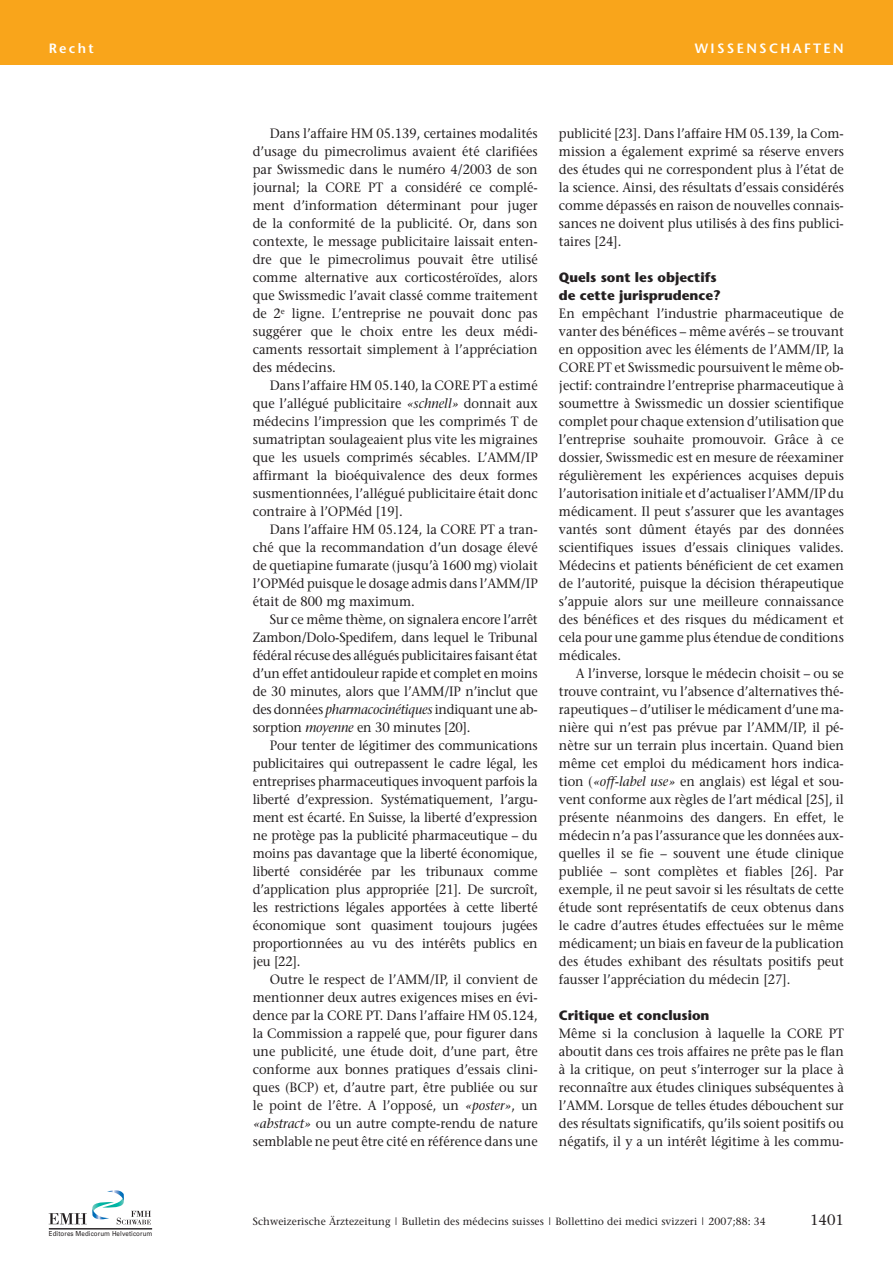
<style>
.page{position:relative;width:893px;height:1263px;background:#fff}
.page>*{position:absolute;margin:0;border:0;box-sizing:border-box;transform-origin:0 0}
.t1{font:15px "Stone Serif";color:#231f20}
.t2{font:13.5px/18px "Stone Serif";color:#231f20;text-align:justify;scale:.95 1}
.t3{font:700 13.5px/18px "Stone Sans";color:#231f20}
.t4{font:600 13.5px "Stone Sans";letter-spacing:.17em;color:#fff}
.t5{font:10.5px "Stone Serif";letter-spacing:.01em;color:#231f20}
.t6{font:6.9px "Univers";letter-spacing:.015em;color:#231f20;scale:.9 1}
.s1{font-style:italic}
</style>
<div class="page">
<svg style="left:49px;top:1190px;width:102px;height:34px"></svg>
<hr style="left:49px;top:1228px;width:103px;height:1px;background:#231f20">
<div style="left:0;top:0;width:893px;height:64px;background:#f9a51b"></div>
<p class="t4" style="left:49px;top:42px;width:46px">Recht</p>
<p class="t4" style="left:695px;top:42px;width:150px">WISSENSCHAFTEN</p>
<p class="t2" style="left:253px;top:126px;width:301px;text-indent:17px">Dans l’affaire HM 05.139, certaines modalités d’usage du pimecrolimus avaient été clarifiées par Swissmedic dans le numéro 4/2003 de son journal; la CORE PT a considéré ce complé&shy;ment d’information déterminant pour juger de la conformité de la publicité. Or, dans son contexte, le message publicitaire laissait enten&shy;dre que le pimecrolimus pouvait être utilisé comme alternative aux corticostéroïdes, alors que Swissmedic l’avait classé comme traitement de 2<sup>e</sup> ligne. L’entreprise ne pouvait donc pas suggérer que le choix entre les deux médi&shy;caments ressortait simplement à l’appréciation des médecins.</p>
<p class="t2" style="left:253px;top:378px;width:301px;text-indent:17px">Dans l’affaire HM 05.140, la CORE PT a estimé que l’allégué publicitaire <span class="s1">«schnell»</span> donnait aux médecins l’impression que les comprimés T de sumatriptan soulageaient plus vite les migraines que les usuels comprimés sécables. L’AMM/IP affirmant la bioéquivalence des deux formes susmentionnées, l’allégué publicitaire était donc contraire à l’OPMéd [19].</p>
<p class="t2" style="left:253px;top:522px;width:301px;text-indent:17px">Dans l’affaire HM 05.124, la CORE PT a tran&shy;ché que la recommandation d’un dosage élevé de quetiapine fumarate (jusqu’à 1600 mg) violait l’OPMéd puisque le dosage admis dans l’AMM/IP était de 800 mg maximum.</p>
<p class="t2" style="left:253px;top:612px;width:301px;text-indent:17px">Sur ce même thème, on signalera encore l’arrêt Zambon/Dolo-Spedifem, dans lequel le Tribunal fédéral récuse des allégués publicitaires faisant état d’un effet antidouleur rapide et complet en moins de 30 minutes, alors que l’AMM/IP n’inclut que des données <span class="s1">pharmacocinétiques</span> indiquant une ab&shy;sorption <span class="s1">moyenne</span> en 30 minutes [20].</p>
<p class="t2" style="left:253px;top:738px;width:301px;text-indent:17px">Pour tenter de légitimer des communications publicitaires qui outrepassent le cadre légal, les entreprises pharmaceutiques invoquent parfois la liberté d’expression. Systématiquement, l’argu&shy;ment est écarté. En Suisse, la liberté d’expression ne protège pas la publicité pharmaceutique – du moins pas davantage que la liberté économique, liberté considérée par les tribunaux comme d’application plus appropriée [21]. De surcroît, les restrictions légales apportées à cette liberté économique sont quasiment toujours jugées proportionnées au vu des intérêts publics en jeu [22].</p>
<p class="t2" style="left:253px;top:972px;width:301px;text-indent:17px">Outre le respect de l’AMM/IP, il convient de mentionner deux autres exigences mises en évi&shy;dence par la CORE PT. Dans l’affaire HM 05.124, la Commission a rappelé que, pour figurer dans une publicité, une étude doit, d’une part, être conforme aux bonnes pratiques d’essais clini&shy;ques (BCP) et, d’autre part, être publiée ou sur le point de l’être. A l’opposé, un <span class="s1">«poster»</span>, un <span class="s1">«abstract»</span> ou un autre compte-rendu de nature semblable ne peut être cité en référence dans une</p>
<p class="t2" style="left:559px;top:125px;width:301px">publicité [23]. Dans l’affaire HM 05.139, la Com&shy;mission a également exprimé sa réserve envers des études qui ne correspondent plus à l’état de la science. Ainsi, des résultats d’essais considérés comme dépassés en raison de nouvelles connais&shy;sances ne doivent plus utilisés à des fins publici&shy;taires [24].</p>
<p class="t3" style="left:559px;top:270px;width:163px">Quels sont les objectifs de cette jurisprudence?</p>
<p class="t2" style="left:559px;top:306px;width:301px">En empêchant l’industrie pharmaceutique de vanter des bénéfices – même avérés – se trouvant en opposition avec les éléments de l’AMM/IP, la CORE PT et Swissmedic poursuivent le même ob&shy;jectif: contraindre l’entreprise pharmaceutique à soumettre à Swissmedic un dossier scientifique complet pour chaque extension d’utilisation que l’entreprise souhaite promouvoir. Grâce à ce dossier, Swissmedic est en mesure de réexaminer régulièrement les expériences acquises depuis l’autorisation initiale et d’actualiser l’AMM/IP du médicament. Il peut s’assurer que les avantages vantés sont dûment étayés par des données scientifiques issues d’essais cliniques valides.<br>Médecins et patients bénéficient de cet examen de l’autorité, puisque la décision thérapeutique s’appuie alors sur une meilleure connaissance des bénéfices et des risques du médicament et cela pour une gamme plus étendue de conditions médicales.</p>
<p class="t2" style="left:559px;top:666px;width:301px;text-indent:17px">A l’inverse, lorsque le médecin choisit – ou se trouve contraint, vu l’absence d’alternatives thé&shy;rapeutiques – d’utiliser le médicament d’une ma&shy;nière qui n’est pas prévue par l’AMM/IP, il pé&shy;nètre sur un terrain plus incertain. Quand bien même cet emploi du médicament hors indica&shy;tion (<span class="s1">«off-label use»</span> en anglais) est légal et sou&shy;vent conforme aux règles de l’art médical [25], il présente néanmoins des dangers. En effet, le médecin n’a pas l’assurance que les données aux&shy;quelles il se fie – souvent une étude clinique publiée – sont complètes et fiables [26]. Par exemple, il ne peut savoir si les résultats de cette étude sont représentatifs de ceux obtenus dans le cadre d’autres études effectuées sur le même médicament; un biais en faveur de la publication des études exhibant des résultats positifs peut fausser l’appréciation du médecin [27].</p>
<p class="t3" style="left:559px;top:1008px;width:152px">Critique et conclusion</p>
<p class="t2" style="left:559px;top:1026px;width:301px">Même si la conclusion à laquelle la CORE PT aboutit dans ces trois affaires ne prête pas le flan à la critique, on peut s’interroger sur la place à reconnaître aux études cliniques subséquentes à l’AMM. Lorsque de telles études débouchent sur des résultats significatifs, qu’ils soient positifs ou négatifs, il y a un intérêt légitime à les commu-</p>
<p class="t6" style="left:49px;top:1229px;width:117px">Editores Medicorum Helveticorum</p>
<p class="t5" style="left:253px;top:1217px;width:515px">Schweizerische Ärztezeitung | Bulletin des médecins suisses | Bollettino dei medici svizzeri | 2007;88: 34</p>
<p class="t1" style="left:810px;top:1213px;width:35px">1401</p>
</div>
